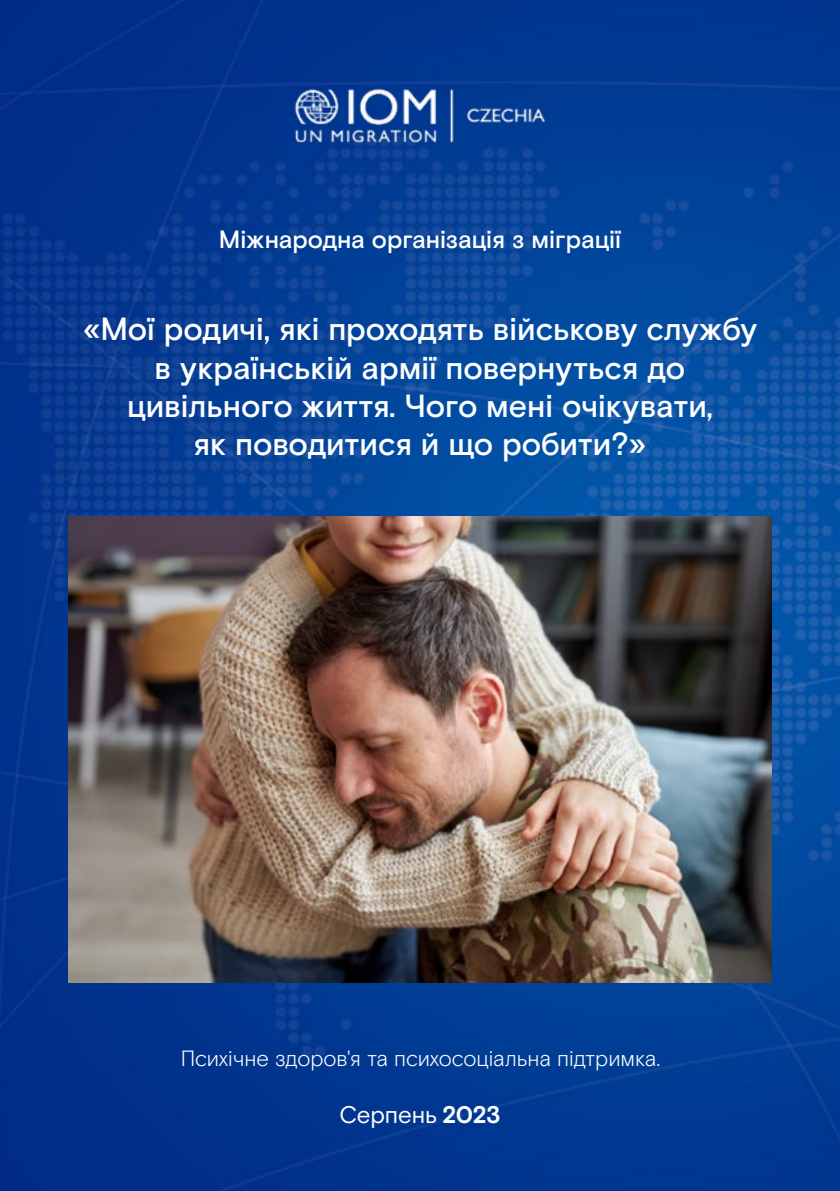
<style>
.page{position:relative;width:840px;height:1191px;background:#fff}
.page>*{position:absolute;margin:0;border:0;box-sizing:border-box;transform-origin:0 0}
.t1{font:500 32px/38.4px "Basis Grotesque Arabic Pro";color:#fff;text-align:center}
.t2{font:500 25px "Basis Grotesque Arabic Pro";color:#fff}
.t3{font:24px "Basis Grotesque Arabic Pro";letter-spacing:-.005em;color:#fff}
.t4{font:300 22px "Basis Grotesque Arabic Pro";color:#fff}
.s1{font-weight:700}
</style>
<div class="page">
<img style="left:0;top:0;width:839px;height:1191px">
<img style="left:278px;top:72px;width:283px;height:87px">
<img style="left:68px;top:516px;width:703px;height:466px">
<p class="t2" style="left:219px;top:225px;width:404px">Міжнародна організація з міграції</p>
<p class="t1" style="left:83px;top:313px;width:675px">«Мої родичі, які проходять військову службу в українській армії повернуться до цивільного життя. Чого мені очікувати,<br>як поводитися й що робити?»</p>
<p class="t4" style="left:180px;top:1045px;width:481px">Психічне здоров'я та психосоціальна підтримка.</p>
<p class="t3" style="left:339px;top:1100px;width:162px">Серпень <span class="s1">2023</span></p>
</div>
